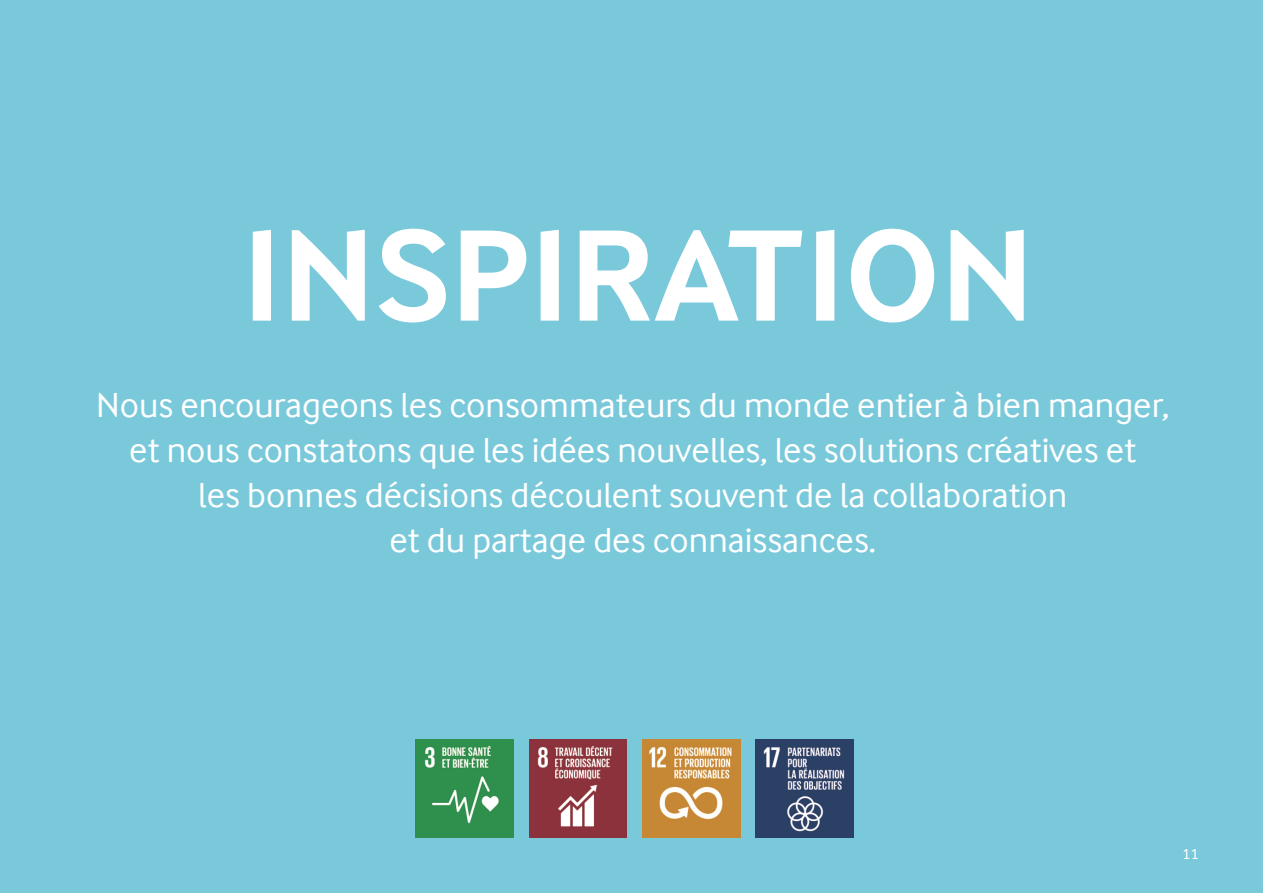
<style>
.page{position:relative;width:1263px;height:893px;background:#7ac9db}
.page>*{position:absolute;margin:0;border:0;box-sizing:border-box;transform-origin:0 0}
.t1{font:700 135px "Arla Inter Face";color:#fff}
.t2{font:36px/45px "Arla Inter Face";color:#fff;text-align:center}
.t3{font:15px "Arla Inter Face";color:#fff}
</style>
<div class="page">
<img style="left:416px;top:739px;width:97px;height:98px">
<img style="left:529px;top:739px;width:98px;height:98px">
<img style="left:642px;top:739px;width:98px;height:98px">
<img style="left:756px;top:739px;width:97px;height:98px">
<h1 class="t1" style="left:242px;top:197px;width:793px">INSPIRATION</h1>
<p class="t2" style="left:96px;top:382px;width:1075px">Nous encourageons les consommateurs du monde entier à bien manger, et nous constatons que les idées nouvelles, les solutions créatives et<br>les bonnes décisions découlent souvent de la collaboration<br>et du partage des connaissances.</p>
<p class="t3" style="left:1182px;top:845px;width:18px">11</p>
</div>
